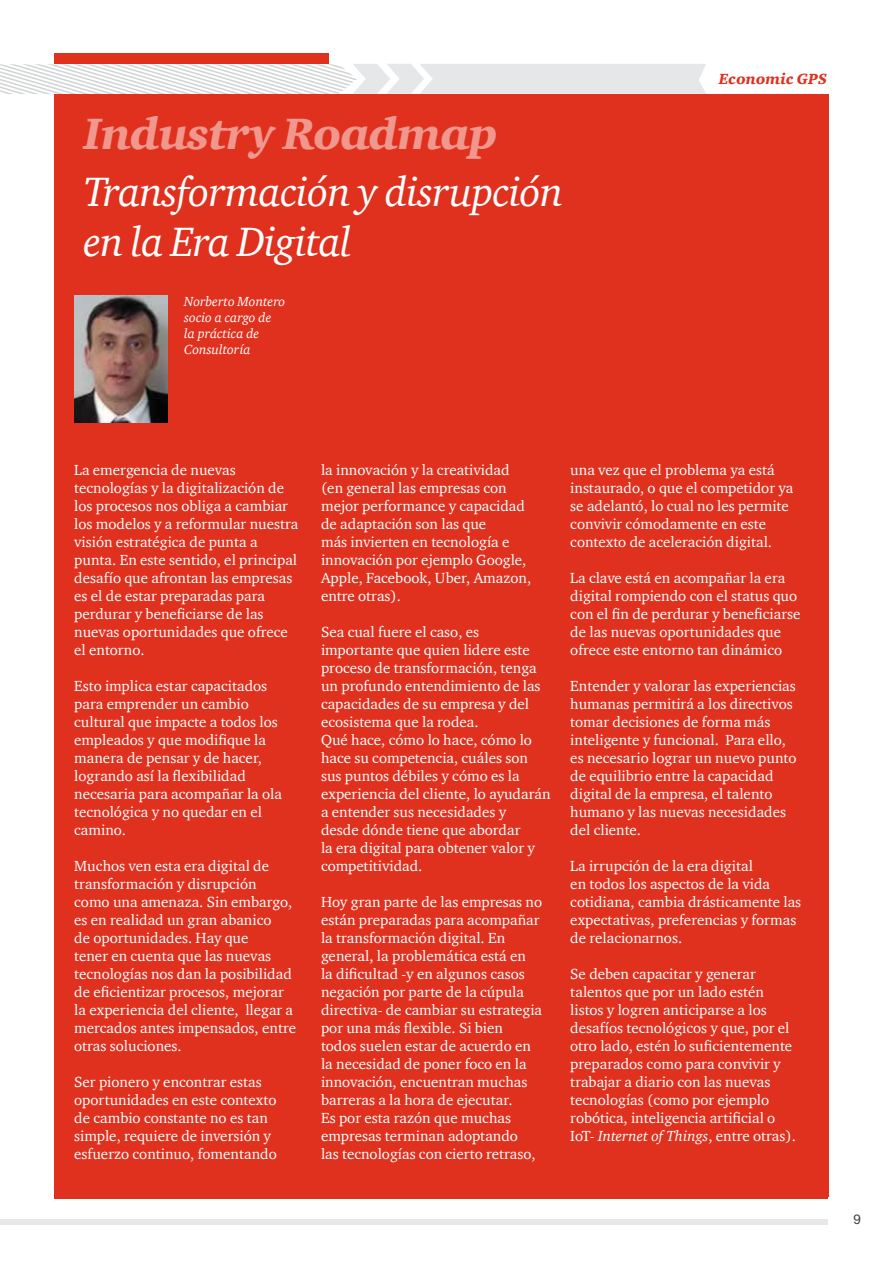
<style>
.page{position:relative;width:893px;height:1263px;background:#fff}
.page>*{position:absolute;margin:0;border:0;box-sizing:border-box;transform-origin:0 0}
.t1{font:italic 900 45px "ITC Charter Com";letter-spacing:-.02em;color:#f0978e}
.t2{font:italic 42px/50.4px "ITC Charter Com";letter-spacing:-.02em;color:#fff}
.t3{font:italic 900 15.15px "ITC Charter Com";letter-spacing:.005em;color:#e0301e}
.t4{font:15px/18px "ITC Charter Com";color:#fff}
.t5{font:italic 13.5px/16.2px "ITC Charter Com";color:#fff}
.t6{font:13.5px "Helvetica Neue LT Std";color:#414042}
.s1{font-style:italic}
</style>
<div class="page">
<svg style="left:0;top:64px;width:706px;height:30px"></svg>
<div style="left:0;top:1219px;width:828px;height:5px;background:#e6e7e8"></div>
<div style="left:54px;top:94px;width:774px;height:1105px;background:#e0301e"></div>
<div style="left:54px;top:53px;width:275px;height:11px;background:#e0301e"></div>
<img style="left:75px;top:296px;width:93px;height:126px">
<h1 class="t1" style="left:84px;top:106px;width:416px">Industry Roadmap</h1>
<h2 class="t2" style="left:84px;top:166px;width:481px">Transformación y disrupción en la Era Digital</h2>
<p class="t5" style="left:184px;top:293px;width:103px">Norberto Montero socio a cargo de la práctica de<br>Consultoría</p>
<p class="t3" style="left:719px;top:70px;width:110px">Economic GPS</p>
<p class="t4" style="left:74px;top:460px;width:226px">La emergencia de nuevas tecnologías y la digitalización de los procesos nos obliga a cambiar los modelos y a reformular nuestra visión estratégica de punta a punta. En este sentido, el principal desafío que afrontan las empresas es el de estar preparadas para perdurar y beneficiarse de las nuevas oportunidades que ofrece el entorno.</p>
<p class="t4" style="left:74px;top:676px;width:209px">Esto implica estar capacitados para emprender un cambio cultural que impacte a todos los empleados y que modifique la manera de pensar y de hacer, logrando así la flexibilidad necesaria para acompañar la ola tecnológica y no quedar en el camino.</p>
<p class="t4" style="left:74px;top:856px;width:223px">Muchos ven esta era digital de transformación y disrupción<br>como una amenaza. Sin embargo, es en realidad un gran abanico<br>de oportunidades. Hay que<br>tener en cuenta que las nuevas tecnologías nos dan la posibilidad de eficientizar procesos, mejorar la experiencia del cliente, llegar a mercados antes impensados, entre otras soluciones.</p>
<p class="t4" style="left:74px;top:1072px;width:204px">Ser pionero y encontrar estas oportunidades en este contexto de cambio constante no es tan simple, requiere de inversión y esfuerzo continuo, fomentando</p>
<p class="t4" style="left:321px;top:460px;width:212px">la innovación y la creatividad (en general las empresas con mejor performance y capacidad de adaptación son las que<br>más invierten en tecnología e innovación por ejemplo Google,<br>Apple, Facebook, Uber, Amazon, entre otras).</p>
<p class="t4" style="left:321px;top:622px;width:231px">Sea cual fuere el caso, es importante que quien lidere este proceso de transformación, tenga un profundo entendimiento de las capacidades de su empresa y del ecosistema que la rodea.<br>Qué hace, cómo lo hace, cómo lo hace su competencia, cuáles son sus puntos débiles y cómo es la experiencia del cliente, lo ayudarán a entender sus necesidades y<br>desde dónde tiene que abordar<br>la era digital para obtener valor y competitividad.</p>
<p class="t4" style="left:321px;top:892px;width:223px">Hoy gran parte de las empresas no están preparadas para acompañar la transformación digital. En general, la problemática está en<br>la dificultad -y en algunos casos negación por parte de la cúpula directiva- de cambiar su estrategia por una más flexible. Si bien todos suelen estar de acuerdo en la necesidad de poner foco en la innovación, encuentran muchas barreras a la hora de ejecutar.<br>Es por esta razón que muchas empresas terminan adoptando<br>las tecnologías con cierto retraso,</p>
<p class="t4" style="left:570px;top:460px;width:225px">una vez que el problema ya está instaurado, o que el competidor ya se adelantó, lo cual no les permite convivir cómodamente en este contexto de aceleración digital.</p>
<p class="t4" style="left:570px;top:568px;width:232px">La clave está en acompañar la era digital rompiendo con el status quo con el fin de perdurar y beneficiarse de las nuevas oportunidades que ofrece este entorno tan dinámico</p>
<p class="t4" style="left:570px;top:676px;width:228px">Entender y valorar las experiencias humanas permitirá a los directivos tomar decisiones de forma más inteligente y funcional. Para ello, es necesario lograr un nuevo punto de equilibrio entre la capacidad digital de la empresa, el talento humano y las nuevas necesidades del cliente.</p>
<p class="t4" style="left:570px;top:856px;width:232px">La irrupción de la era digital<br>en todos los aspectos de la vida cotidiana, cambia drásticamente las expectativas, preferencias y formas de relacionarnos.</p>
<p class="t4" style="left:570px;top:964px;width:227px">Se deben capacitar y generar talentos que por un lado estén listos y logren anticiparse a los desafíos tecnológicos y que, por el otro lado, estén lo suficientemente preparados como para convivir y trabajar a diario con las nuevas tecnologías (como por ejemplo robótica, inteligencia artificial o IoT- <span class="s1">Internet of Things</span>, entre otras).</p>
<p class="t6" style="left:853px;top:1211px;width:9px">9</p>
</div>
